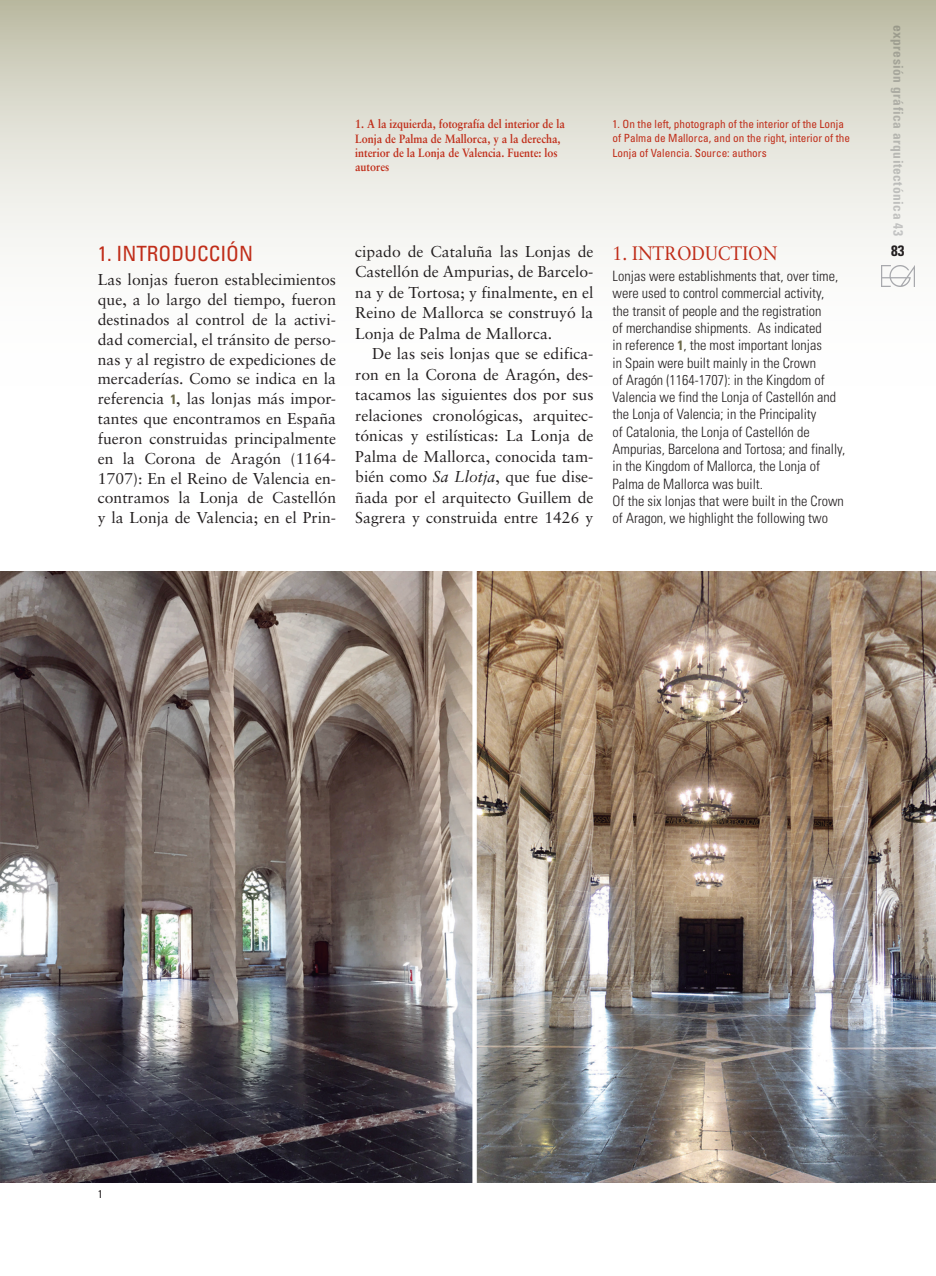
<style>
.page{position:relative;width:936px;height:1276px;background:#fff}
.page>*{position:absolute;margin:0;border:0;box-sizing:border-box;transform-origin:0 0}
.TITULAR_1_CAST{font:condensed 21px "Univers";color:#c02d19}
.TITULAR_1_INGLES{font:19.5px "Sabon";color:#c02d19;scale:.9 1}
.t1{font:15.75px/19.8px "Sabon";color:#231f20;text-align:justify}
.t2{font:700 condensed 15px "Univers";color:#231f20}
.t3{font:300 condensed 14.25px/17.2px "Univers";color:#231f20}
.t4{font:700 condensed 13.5px "Univers";letter-spacing:.035em;color:#a8a9ad}
.t5{font:700 12px/14.2px "Sabon";color:#c02d19;scale:.9 1}
.t6{font:condensed 11.25px/14.2px "Univers";color:#c02d19}
.PIES_DE_FOTO_INGLES{font:condensed 11.25px "Univers";color:#231f20}
.s1{font-family:"Univers";font-weight:700;font-stretch:condensed;font-size:13.5px;color:#6d6a4a}
.s2{font-style:italic}
.s3{font-weight:700;font-size:13.5px;color:#6d6a4a}
</style>
<div class="page">
<svg style="left:0;top:0;width:935px;height:287px"></svg>
<img style="left:0;top:571px;width:935px;height:611px">
<img style="left:880px;top:265px;width:34px;height:21px">
<p class="t5" style="left:355px;top:117px;width:234px">1. A la izquierda, fotografía del interior de la Lonja de Palma de Mallorca, y a la derecha, interior de la Lonja de Valencia. Fuente: los autores</p>
<p class="t6" style="left:612px;top:117px;width:239px">1. On the left, photograph of the interior of the Lonja of Palma de Mallorca, and on the right, interior of the<br>Lonja of Valencia. Source: authors</p>
<p class="TITULAR_1_CAST" style="left:98px;top:240px;width:157px">1. INTRODUCCIÓN</p>
<p class="t1" style="left:98px;top:270px;width:240px">Las lonjas fueron establecimientos que, a lo largo del tiempo, fueron destinados al control de la activi&shy;dad comercial, el tránsito de perso&shy;nas y al registro de expediciones de mercaderías. Como se indica en la referencia <span class="s1">1</span>, las lonjas más impor&shy;tantes que encontramos en España fueron construidas principalmente en la Corona de Aragón (1164- 1707): En el Reino de Valencia en&shy;contramos la Lonja de Castellón y la Lonja de Valencia; en el Prin-</p>
<p class="t1" style="left:355px;top:241px;width:240px;line-height:20.5px">cipado de Cataluña las Lonjas de Castellón de Ampurias, de Barcelo&shy;na y de Tortosa; y finalmente, en el Reino de Mallorca se construyó la Lonja de Palma de Mallorca.</p>
<p class="t1" style="left:355px;top:343px;width:240px;line-height:20.5px;text-indent:17px">De las seis lonjas que se edifica&shy;ron en la Corona de Aragón, des&shy;tacamos las siguientes dos por sus relaciones cronológicas, arquitec&shy;tónicas y estilísticas: La Lonja de Palma de Mallorca, conocida tam&shy;bién como <span class="s2">Sa Llotja</span>, que fue dise&shy;ñada por el arquitecto Guillem de Sagrera y construida entre 1426 y</p>
<p class="TITULAR_1_INGLES" style="left:612px;top:241px;width:184px">1. INTRODUCTION</p>
<p class="t3" style="left:612px;top:267px;width:234px">Lonjas were establishments that, over time, were used to control commercial activity,<br>the transit of people and the registration<br>of merchandise shipments. As indicated<br>in reference <span class="s3">1</span>, the most important lonjas<br>in Spain were built mainly in the Crown<br>of Aragón (1164-1707): in the Kingdom of Valencia we find the Lonja of Castellón and the Lonja of Valencia; in the Principality<br>of Catalonia, the Lonja of Castellón de Ampurias, Barcelona and Tortosa; and finally, in the Kingdom of Mallorca, the Lonja of Palma de Mallorca was built.</p>
<p class="t3" style="left:612px;top:492px;width:233px">Of the six lonjas that were built in the Crown of Aragon, we highlight the following two</p>
<p class="t4" style="left:906px;top:25px;width:213px;rotate:90deg">expresión gráfica arquitectónica 43</p>
<p class="t2" style="left:891px;top:242px;width:15px">83</p>
<p class="PIES_DE_FOTO_INGLES" style="left:98px;top:1187px;width:6px">1</p>
</div>
